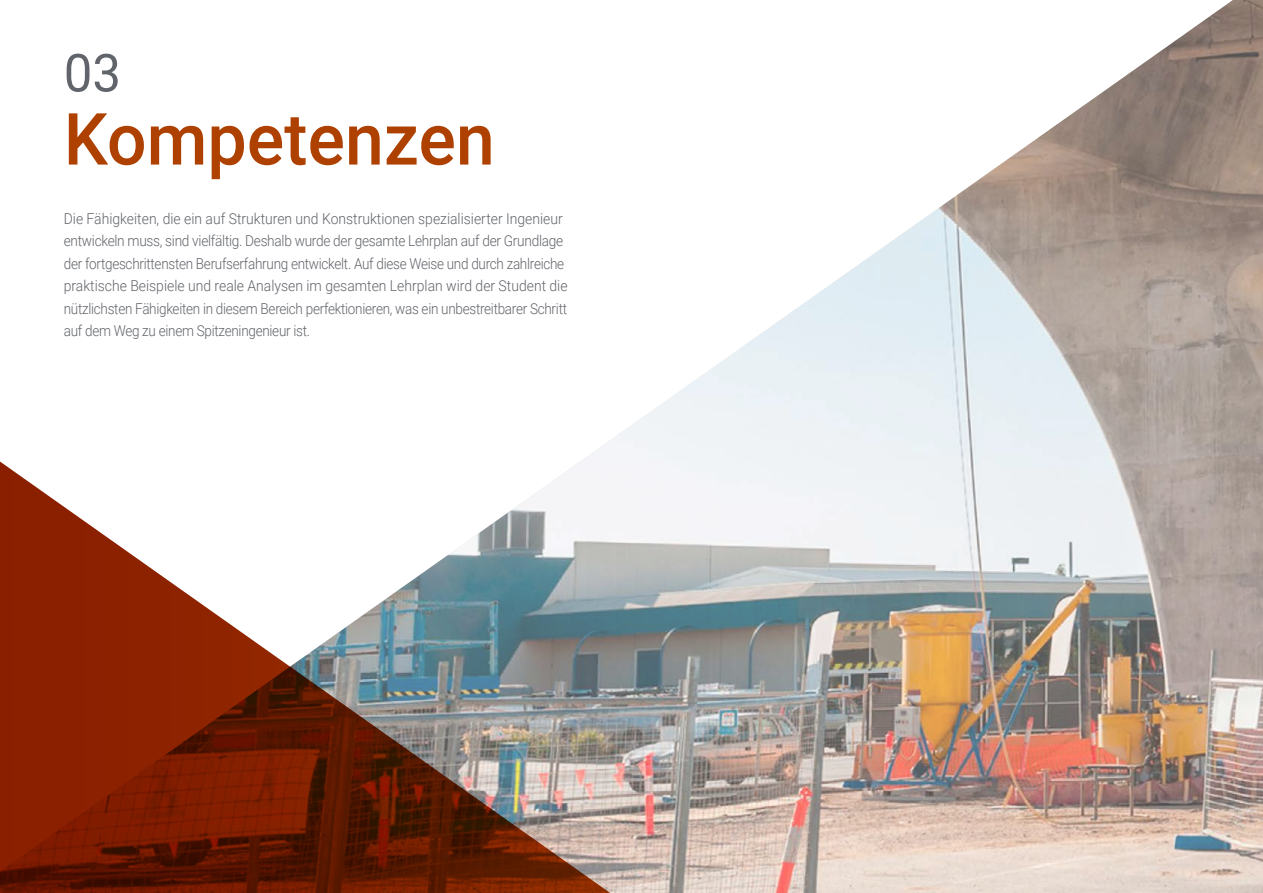
<style>
.page{position:relative;width:1263px;height:893px;background:#fff}
.page>*{position:absolute;margin:0;border:0;box-sizing:border-box;transform-origin:0 0}
.t1{font:500 72px "Roboto";color:#ae4000}
.t2{font:52.5px "Roboto";color:#61646a}
.t3{font:300 15px/22.5px "Roboto";letter-spacing:-.02em;color:#61646a;scale:.93 1}
</style>
<div class="page">
<img style="left:603px;top:0;width:660px;height:893px">
<svg style="left:0;top:446px;width:640px;height:447px"></svg>
<h2 class="t2" style="left:64px;top:36px;width:59px">03</h2>
<h1 class="t1" style="left:64px;top:89px;width:432px">Kompetenzen</h1>
<p class="t3" style="left:64px;top:207px;width:543px">Die Fähigkeiten, die ein auf Strukturen und Konstruktionen spezialisierter Ingenieur entwickeln muss, sind vielfältig. Deshalb wurde der gesamte Lehrplan auf der Grundlage der fortgeschrittensten Berufserfahrung entwickelt. Auf diese Weise und durch zahlreiche praktische Beispiele und reale Analysen im gesamten Lehrplan wird der Student die nützlichsten Fähigkeiten in diesem Bereich perfektionieren, was ein unbestreitbarer Schritt auf dem Weg zu einem Spitzeningenieur ist.</p>
</div>
